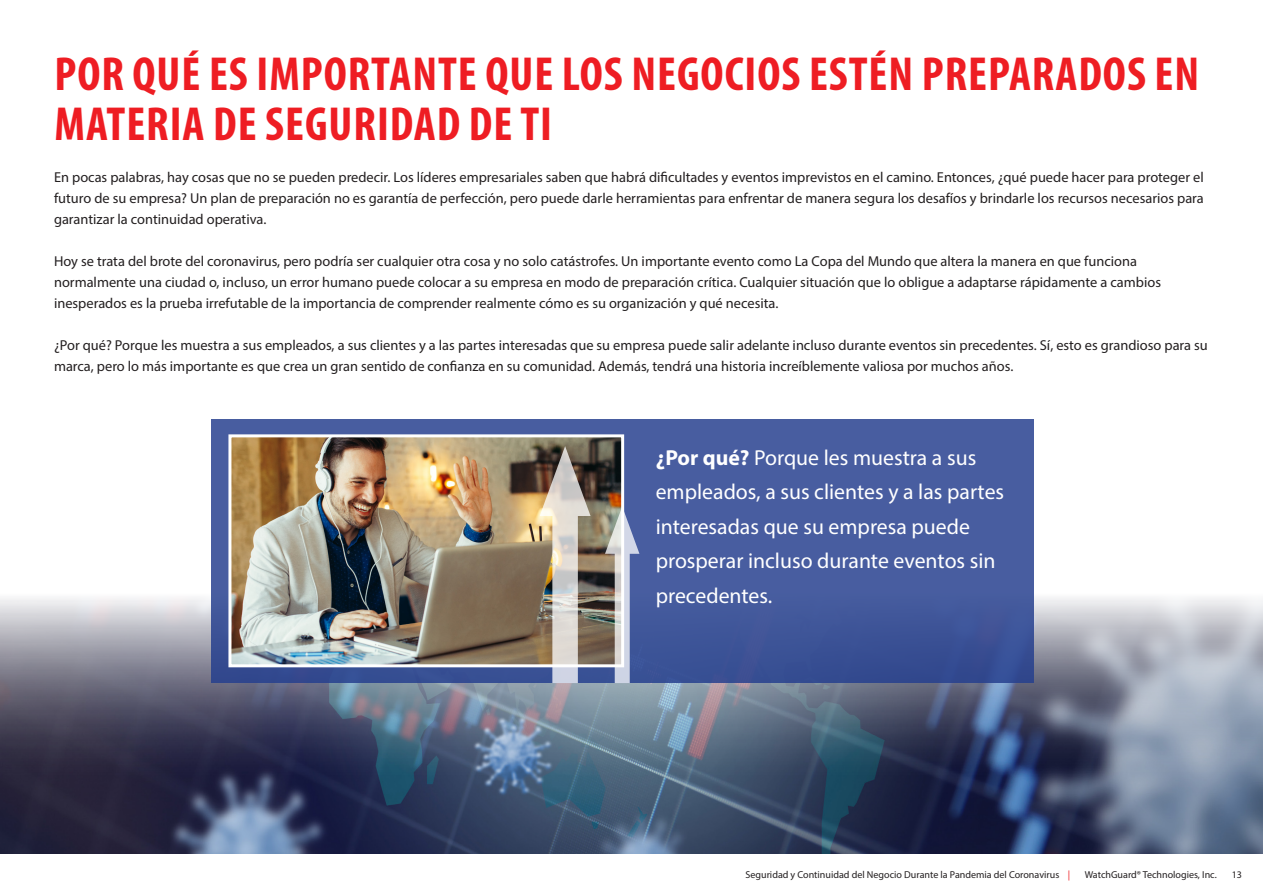
<style>
.page{position:relative;width:1263px;height:893px;background:#fff}
.page>*{position:absolute;margin:0;border:0;box-sizing:border-box;transform-origin:0 0}
.Headline{font:700 condensed 48px/49.5px "Myriad Pro";letter-spacing:.02em;color:#ee1d23}
.t1{font:21.75px/34.5px "Myriad Pro";color:#fff}
.t2{font:14.4px/21px "Myriad Pro";color:#231f20}
.t3{font:10.05px "Myriad Pro";color:#231f20}
.s1{font-weight:700}
.s2{color:#ee1d23}
</style>
<div class="page">
<img style="left:0;top:598px;width:1263px;height:255px">
<div style="left:211px;top:419px;width:823px;height:264px;background:linear-gradient(to bottom,#4c61a4,#3d5397)"></div>
<img style="left:232px;top:438px;width:388px;height:225px">
<div style="left:228px;top:434px;width:396px;height:233px;border:3px solid #fff"></div>
<svg style="left:552px;top:516px;width:26px;height:167px;background:#dad7d3"></svg>
<svg style="left:540px;top:446px;width:50px;height:70px;background:#988d82"></svg>
<svg style="left:615px;top:554px;width:15px;height:129px"></svg>
<svg style="left:605px;top:506px;width:34px;height:48px;background:#a8afbc"></svg>
<p class="Headline" style="left:54px;top:48px;width:1146px">POR QUÉ ES IMPORTANTE QUE LOS NEGOCIOS ESTÉN PREPARADOS EN<br>MATERIA DE SEGURIDAD DE TI</p>
<p class="t2" style="left:54px;top:166px;width:1151px;text-align:justify">En pocas palabras, hay cosas que no se pueden predecir. Los líderes empresariales saben que habrá dificultades y eventos imprevistos en el camino. Entonces, ¿qué puede hacer para proteger el futuro de su empresa? Un plan de preparación no es garantía de perfección, pero puede darle herramientas para enfrentar de manera segura los desafíos y brindarle los recursos necesarios para garantizar la continuidad operativa.</p>
<p class="t2" style="left:54px;top:250px;width:1108px">Hoy se trata del brote del coronavirus, pero podría ser cualquier otra cosa y no solo catástrofes. Un importante evento como La Copa del Mundo que altera la manera en que funciona normalmente una ciudad o, incluso, un error humano puede colocar a su empresa en modo de preparación crítica. Cualquier situación que lo obligue a adaptarse rápidamente a cambios inesperados es la prueba irrefutable de la importancia de comprender realmente cómo es su organización y qué necesita.</p>
<p class="t2" style="left:54px;top:334px;width:1155px">¿Por qué? Porque les muestra a sus empleados, a sus clientes y a las partes interesadas que su empresa puede salir adelante incluso durante eventos sin precedentes. Sí, esto es grandioso para su marca, pero lo más importante es que crea un gran sentido de confianza en su comunidad. Además, tendrá una historia increíblemente valiosa por muchos años.</p>
<p class="t1" style="left:656px;top:440px;width:350px"><span class="s1">¿Por qué?</span> Porque les muestra a sus empleados, a sus clientes y a las partes interesadas que su empresa puede prosperar incluso durante eventos sin precedentes.</p>
<p class="t3" style="left:745px;top:868px;width:326px">Seguridad y Continuidad del Negocio Durante la Pandemia del Coronavirus <span class="s2">|</span></p>
<p class="t3" style="left:1085px;top:868px;width:133px">WatchGuard® Technologies, Inc.</p>
<p class="t3" style="left:1232px;top:868px;width:12px">13</p>
</div>
